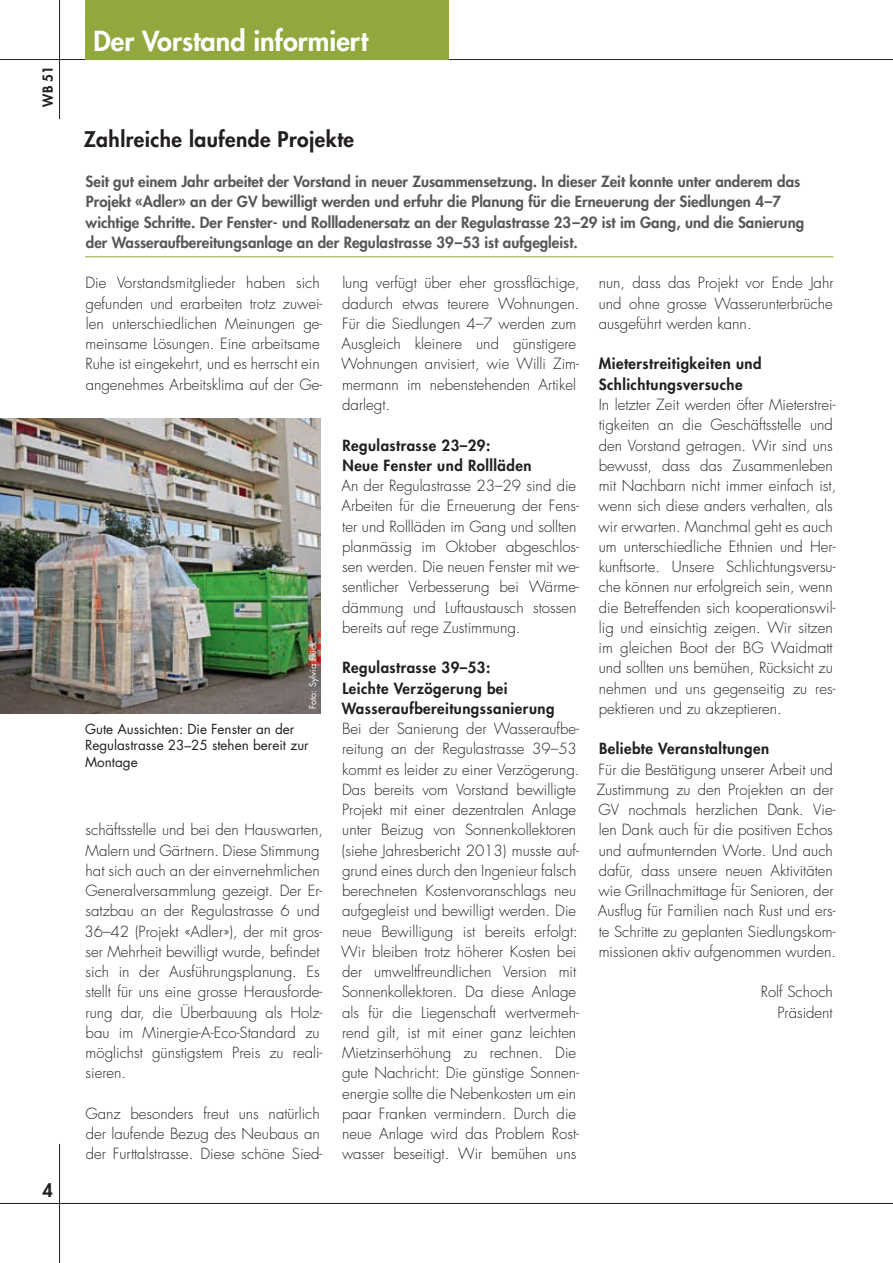
<style>
.page{position:relative;width:893px;height:1263px;background:#fff}
.page>*{position:absolute;margin:0;border:0;box-sizing:border-box;transform-origin:0 0}
.t1{font:800 27px "Futura Std";color:#fff}
.t2{font:800 21px "Futura Std";letter-spacing:.02em;color:#231f20}
.t3{font:800 18px "Futura Std";color:#231f20}
.t4{font:300 15px/20.2px "Futura Std";color:#231f20}
.t5{font:800 15px/20.2px "Futura Std";color:#57585a}
.t6{font:800 15px/20.2px "Futura Std";letter-spacing:.03em;color:#231f20}
.t7{font:13.5px/16.5px "Futura Std";color:#231f20}
.t8{font:800 13.5px "Futura Std";color:#231f20}
.t9{font:9px "Futura Std";color:#fff}
</style>
<div class="page">
<hr style="left:0;top:59px;width:893px;height:1px;background:#231f20">
<hr style="left:0;top:1203px;width:893px;height:1px;background:#231f20">
<hr style="left:59px;top:0;width:1px;height:119px;background:#231f20">
<hr style="left:59px;top:1144px;width:1px;height:119px;background:#231f20">
<hr style="left:85px;top:256px;width:748px;height:1px;background:#90a83d">
<div style="left:85px;top:0;width:364px;height:59px;background:#90a83d"></div>
<img style="left:0;top:419px;width:320px;height:295px">
<p class="t8" style="left:39px;top:107px;width:42px;rotate:-90deg">WB 51</p>
<p class="t3" style="left:42px;top:1179px;width:12px">4</p>
<h1 class="t1" style="left:94px;top:24px;width:276px">Der Vorstand informiert</h1>
<h2 class="t2" style="left:84px;top:126px;width:272px">Zahlreiche laufende Projekte</h2>
<p class="t5" style="left:86px;top:172px;width:720px">Seit gut einem Jahr arbeitet der Vorstand in neuer Zusammensetzung. In dieser Zeit konnte unter anderem das Projekt «Adler» an der GV bewilligt werden und erfuhr die Planung für die Erneuerung der Siedlungen 4–7 wichtige Schritte. Der Fenster- und Rollladenersatz an der Regulastrasse 23–29 ist im Gang, und die Sanierung der Wasseraufbereitungsanlage an der Regulastrasse 39–53 ist aufgegleist.</p>
<p class="t4" style="left:85px;top:273px;width:238px">Die Vorstandsmitglieder haben sich gefunden und erarbeiten trotz zuwei&shy;len unterschiedlichen Meinungen ge&shy;meinsame Lösungen. Eine arbeitsame Ruhe ist eingekehrt, und es herrscht ein angenehmes Arbeitsklima auf der Ge-</p>
<p class="t4" style="left:341px;top:273px;width:240px">lung verfügt über eher grossflächige, dadurch etwas teurere Wohnungen.<br>Für die Siedlungen 4–7 werden zum<br>Ausgleich kleinere und günstigere<br>Wohnungen anvisiert, wie Willi Zim&shy;mermann im nebenstehenden Artikel darlegt.</p>
<p class="t6" style="left:342px;top:435px;width:191px">Regulastrasse 23–29:<br>Neue Fenster und Rollläden</p>
<p class="t4" style="left:341px;top:476px;width:239px">An der Regulastrasse 23–29 sind die Arbeiten für die Erneuerung der Fens&shy;ter und Rollläden im Gang und sollten planmässig im Oktober abgeschlos&shy;sen werden. Die neuen Fenster mit we&shy;sentlicher Verbesserung bei Wärme&shy;dämmung und Luftaustausch stossen bereits auf rege Zustimmung.</p>
<p class="t6" style="left:342px;top:658px;width:214px">Regulastrasse 39–53:<br>Leichte Verzögerung bei<br>Wasseraufbereitungssanierung</p>
<p class="t4" style="left:341px;top:719px;width:240px">Bei der Sanierung der Wasseraufbe&shy;reitung an der Regulastrasse 39–53 kommt es leider zu einer Verzögerung.<br>Das bereits vom Vorstand bewilligte Projekt mit einer dezentralen Anlage unter Beizug von Sonnenkollektoren (siehe Jahresbericht 2013) musste auf&shy;grund eines durch den Ingenieur falsch berechneten Kostenvoranschlags neu aufgegleist und bewilligt werden. Die neue Bewilligung ist bereits erfolgt:<br>Wir bleiben trotz höherer Kosten bei der umweltfreundlichen Version mit Sonnenkollektoren. Da diese Anlage als für die Liegenschaft wertvermeh&shy;rend gilt, ist mit einer ganz leichten Mietzinserhöhung zu rechnen. Die gute Nachricht: Die günstige Sonnen&shy;energie sollte die Nebenkosten um ein paar Franken vermindern. Durch die neue Anlage wird das Problem Rost&shy;wasser beseitigt. Wir bemühen uns</p>
<p class="t4" style="left:599px;top:273px;width:236px;text-align:justify">nun, dass das Projekt vor Ende Jahr und ohne grosse Wasserunterbrüche ausgeführt werden kann.</p>
<p class="t6" style="left:599px;top:354px;width:164px">Mieterstreitigkeiten und<br>Schlichtungsversuche</p>
<p class="t4" style="left:598px;top:395px;width:239px">In letzter Zeit werden öfter Mieterstrei&shy;tigkeiten an die Geschäftsstelle und den Vorstand getragen. Wir sind uns bewusst, dass das Zusammenleben mit Nachbarn nicht immer einfach ist, wenn sich diese anders verhalten, als wir erwarten. Manchmal geht es auch um unterschiedliche Ethnien und Her&shy;kunftsorte. Unsere Schlichtungsversu&shy;che können nur erfolgreich sein, wenn die Betreffenden sich kooperationswil&shy;lig und einsichtig zeigen. Wir sitzen im gleichen Boot der BG Waidmatt und sollten uns bemühen, Rücksicht zu nehmen und uns gegenseitig zu res&shy;pektieren und zu akzeptieren.</p>
<p class="t6" style="left:599px;top:739px;width:172px">Beliebte Veranstaltungen</p>
<p class="t4" style="left:597px;top:759px;width:241px">Für die Bestätigung unserer Arbeit und Zustimmung zu den Projekten an der GV nochmals herzlichen Dank. Vie&shy;len Dank auch für die positiven Echos und aufmunternden Worte. Und auch dafür, dass unsere neuen Aktivitäten wie Grillnachmittage für Senioren, der Ausflug für Familien nach Rust und ers&shy;te Schritte zu geplanten Siedlungskom&shy;missionen aktiv aufgenommen wurden.</p>
<p class="t4" style="left:761px;top:982px;width:74px;text-align:right">Rolf Schoch<br>Präsident</p>
<p class="t9" style="left:307px;top:709px;width:69px;rotate:-90deg">Foto: Sylvia Flück</p>
<p class="t7" style="left:85px;top:721px;width:225px">Gute Aussichten: Die Fenster an der<br>Regulastrasse 23–25 stehen bereit zur<br>Montage</p>
<p class="t4" style="left:84px;top:820px;width:240px">schäftsstelle und bei den Hauswarten, Malern und Gärtnern. Diese Stimmung hat sich auch an der einvernehmlichen Generalversammlung gezeigt. Der Er&shy;satzbau an der Regulastrasse 6 und 36–42 (Projekt «Adler»), der mit gros&shy;ser Mehrheit bewilligt wurde, befindet sich in der Ausführungsplanung. Es stellt für uns eine grosse Herausforde&shy;rung dar, die Überbauung als Holz&shy;bau im Minergie-A-Eco-Standard zu möglichst günstigstem Preis zu reali&shy;sieren.</p>
<p class="t4" style="left:85px;top:1104px;width:238px">Ganz besonders freut uns natürlich der laufende Bezug des Neubaus an der Furttalstrasse. Diese schöne Sied-</p>
</div>
